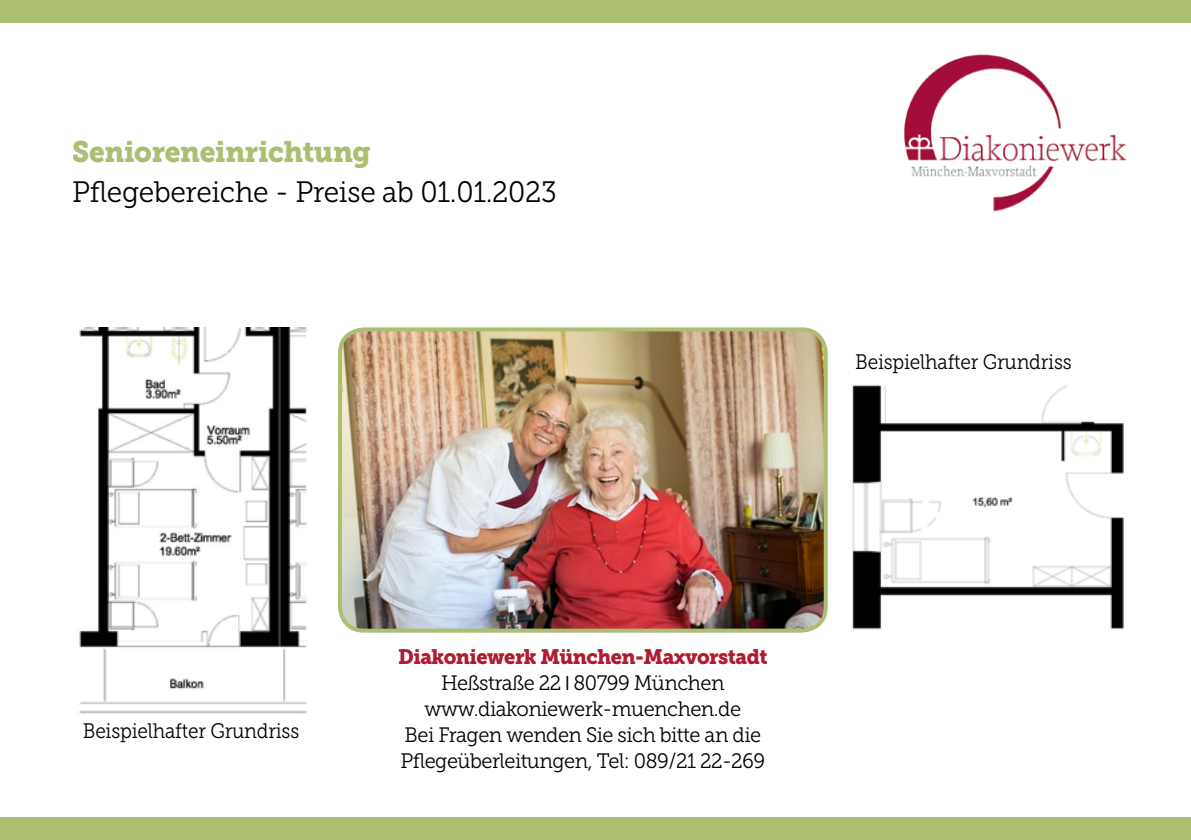
<style>
.page{position:relative;width:1191px;height:840px;background:#fff}
.page>*{position:absolute;margin:0;border:0;box-sizing:border-box;transform-origin:0 0}
.t1{font:29.4px "Museo Slab 300";letter-spacing:-.01em;color:#000;scale:.95 1}
.t2{font:29.4px "Museo Slab 900";letter-spacing:-.01em;color:#acbe71;scale:.95 1}
.t3{font:20.8px/26px "Museo Slab 300";letter-spacing:-.025em;color:#000;text-align:center;scale:.96 1}
.t4{font:20.8px "Museo Slab 300";letter-spacing:-.025em;color:#000;scale:.91 1}
.t5{font:20.8px "Museo Slab 900";letter-spacing:-.025em;color:#af1b31;scale:.96 1}
.s1{font-family:"Myriad Pro";font-stretch:condensed}
</style>
<div class="page">
<img style="left:904px;top:54px;width:222px;height:158px">
<img style="left:341px;top:330px;width:484px;height:300px">
<div style="left:338px;top:327px;width:489px;height:305px;border:4px solid #acbe71;border-radius:24px"></div>
<div style="left:0;top:0;width:1191px;height:23px;background:#acbe71"></div>
<div style="left:0;top:816px;width:1191px;height:23px;background:#acbe71"></div>
<img style="left:79px;top:327px;width:228px;height:387px">
<img style="left:852px;top:384px;width:272px;height:246px">
<h1 class="t2" style="left:72px;top:135px;width:316px">Senioreneinrichtung</h1>
<h1 class="t1" style="left:72px;top:176px;width:512px">Pflegebereiche - Preise ab 01.01.2023</h1>
<p class="t4" style="left:855px;top:350px;width:239px">Beispielhafter Grundriss</p>
<p class="t4" style="left:83px;top:719px;width:239px">Beispielhafter Grundriss</p>
<p class="t5" style="left:398px;top:644px;width:386px">Diakoniewerk München-Maxvorstadt</p>
<p class="t3" style="left:400px;top:669px;width:381px">Heßstraße 22 <span class="s1">I</span> 80799 München www.diakoniewerk-muenchen.de<br>Bei Fragen wenden Sie sich bitte an die Pflegeüberleitungen, Tel: 089/21 22-269</p>
</div>
